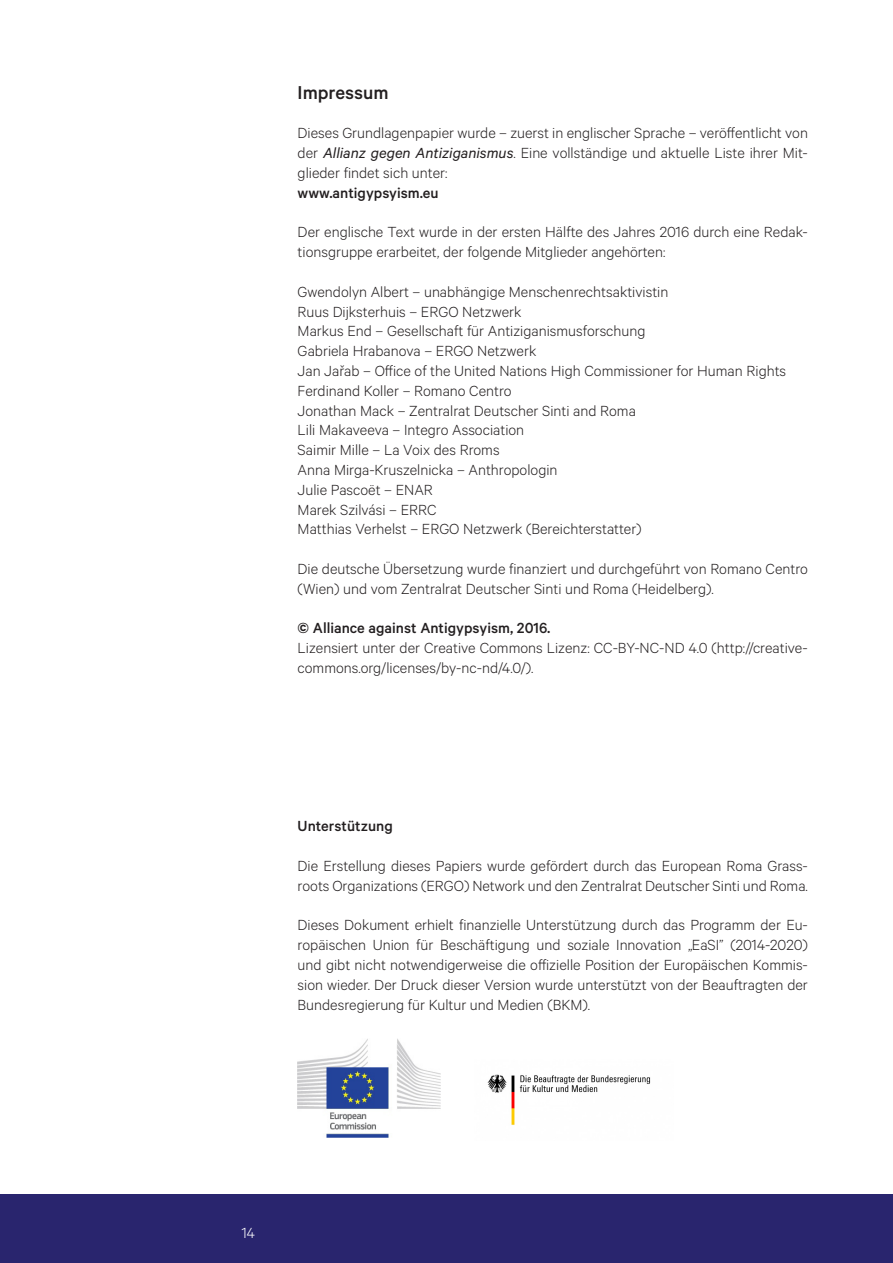
<style>
.page{position:relative;width:893px;height:1263px;background:#fff}
.page>*{position:absolute;margin:0;border:0;box-sizing:border-box;transform-origin:0 0}
.t1{font:500 21px "Calibre";color:#231f20}
.t2{font:300 16.5px/19.8px "Calibre";color:#231f20}
.t3{font:500 16.5px "Calibre";color:#231f20}
.t4{font:300 16.5px "Calibre";color:#fff}
.s1{font-weight:400;font-style:italic}
</style>
<div class="page">
<div style="left:0;top:1195px;width:893px;height:68px;background:#29256e"></div>
<img style="left:298px;top:1038px;width:143px;height:100px">
<img style="left:487px;top:1074px;width:164px;height:51px">
<p class="t1" style="left:298px;top:80px;width:93px">Impressum</p>
<p class="t2" style="left:298px;top:123px;width:512px;text-align:justify">Dieses Grundlagenpapier wurde – zuerst in englischer Sprache – veröffentlicht von der <span class="s1">Allianz gegen Antiziganismus</span>. Eine vollständige und aktuelle Liste ihrer Mit&shy;glieder findet sich unter:</p>
<p class="t3" style="left:298px;top:183px;width:142px">www.antigypsyism.eu</p>
<p class="t2" style="left:298px;top:222px;width:512px">Der englische Text wurde in der ersten Hälfte des Jahres 2016 durch eine Redak&shy;tionsgruppe erarbeitet, der folgende Mitglieder angehörten:</p>
<p class="t2" style="left:298px;top:281px;width:372px">Gwendolyn Albert – unabhängige Menschenrechtsaktivistin</p>
<p class="t2" style="left:298px;top:301px;width:225px">Ruus Dijksterhuis – ERGO Netzwerk</p>
<p class="t2" style="left:298px;top:321px;width:349px">Markus End – Gesellschaft für Antiziganismusforschung</p>
<p class="t2" style="left:298px;top:340px;width:240px">Gabriela Hrabanova – ERGO Netzwerk</p>
<p class="t2" style="left:298px;top:360px;width:490px">Jan Jařab – Office of the United Nations High Commissioner for Human Rights</p>
<p class="t2" style="left:298px;top:380px;width:216px">Ferdinand Koller – Romano Centro</p>
<p class="t2" style="left:298px;top:400px;width:340px">Jonathan Mack – Zentralrat Deutscher Sinti and Roma</p>
<p class="t2" style="left:298px;top:420px;width:228px">Lili Makaveeva – Integro Association</p>
<p class="t2" style="left:298px;top:439px;width:203px">Saimir Mille – La Voix des Rroms</p>
<p class="t2" style="left:298px;top:459px;width:261px">Anna Mirga-Kruszelnicka – Anthropologin</p>
<p class="t2" style="left:298px;top:479px;width:137px">Julie Pascoët – ENAR</p>
<p class="t2" style="left:298px;top:499px;width:141px">Marek Szilvási – ERRC</p>
<p class="t2" style="left:298px;top:519px;width:345px">Matthias Verhelst – ERGO Netzwerk (Bereichterstatter)</p>
<p class="t2" style="left:298px;top:558px;width:512px">Die deutsche Übersetzung wurde finanziert und durchgeführt von Romano Centro (Wien) und vom Zentralrat Deutscher Sinti und Roma (Heidelberg).</p>
<p class="t3" style="left:298px;top:619px;width:254px">© Alliance against Antigypsyism, 2016.</p>
<p class="t2" style="left:298px;top:637px;width:512px">Lizensiert unter der Creative Commons Lizenz: CC-BY-NC-ND 4.0 (http://creative&shy;commons.org/licenses/by-nc-nd/4.0/).</p>
<p class="t3" style="left:298px;top:817px;width:97px">Unterstützung</p>
<p class="t2" style="left:298px;top:855px;width:512px">Die Erstellung dieses Papiers wurde gefördert durch das European Roma Grass&shy;roots Organizations (ERGO) Network und den Zentralrat Deutscher Sinti und Roma.</p>
<p class="t2" style="left:298px;top:915px;width:512px;text-align:justify">Dieses Dokument erhielt finanzielle Unterstützung durch das Programm der Eu&shy;ropäischen Union für Beschäftigung und soziale Innovation „EaSI” (2014-2020) und gibt nicht notwendigerweise die offizielle Position der Europäischen Kommis&shy;sion wieder. Der Druck dieser Version wurde unterstützt von der Beauftragten der Bundesregierung für Kultur und Medien (BKM).</p>
<p class="t4" style="left:241px;top:1223px;width:15px">14</p>
</div>
